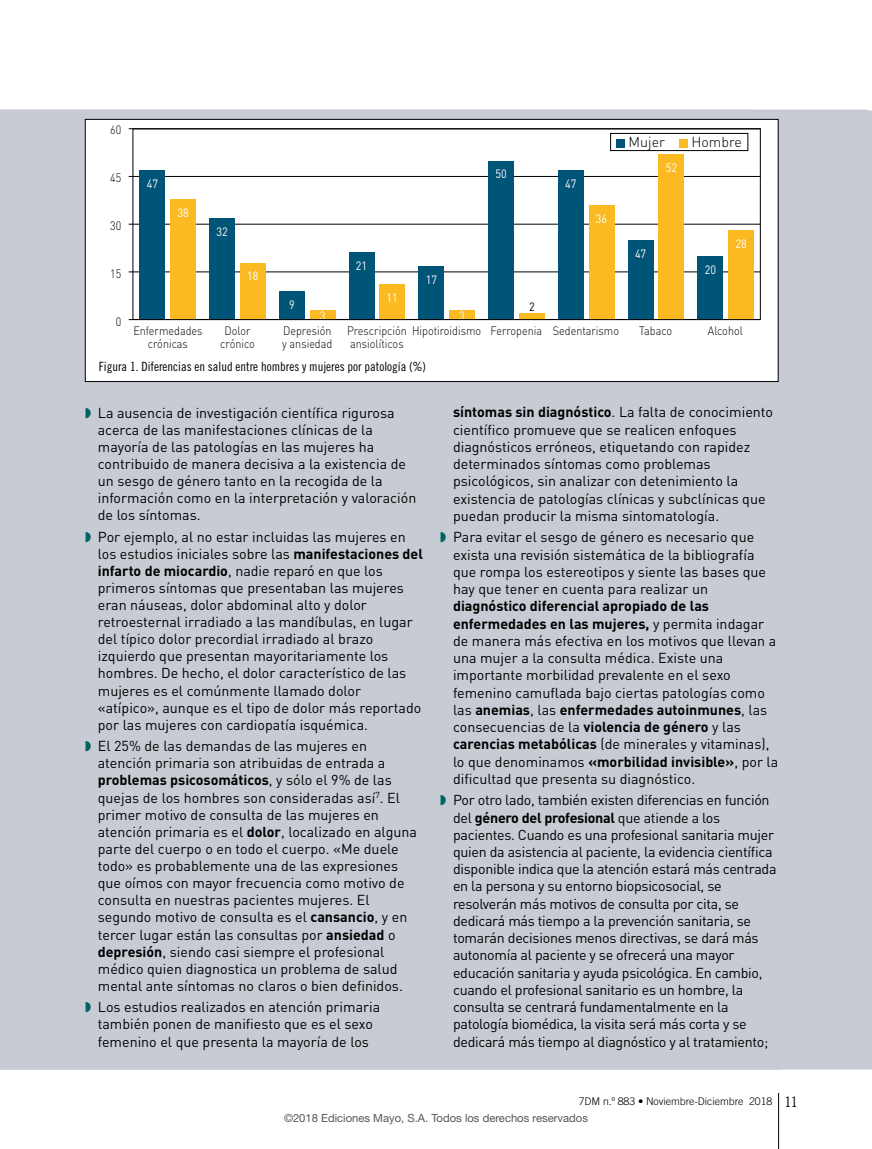
<style>
.page{position:relative;width:872px;height:1149px;background:#fff}
.page>*{position:absolute;margin:0;border:0;box-sizing:border-box;transform-origin:0 0}
.t1{font:14.25px/17.1px "DIN Pro";color:#000}
.t2{font:14.25px/17.2px "DIN Pro";letter-spacing:-.02em;color:#000}
.t3{font:300 14.25px "DIN Pro";color:#000}
.t4{font:12.75px "Trade Gothic LT Std Cn 18";color:#000}
.t5{font:300 12px/13.5px "DIN Pro";color:#000;text-align:center;scale:.9 1}
.t6{font:12px "DIN Pro";color:#fff;scale:.9 1}
.t7{font:12px "DIN Pro";color:#000;scale:.9 1}
.t8{font:11.25px "Helvetica Neue LT Std";color:#575756}
.t9{font:300 10.5px "Trade Gothic LT Std";color:#000}
.s1{color:#006362}
.s2{font-weight:700}
.s3{font-family:"Trade Gothic LT Std Cn 18";font-weight:400;font-size:14.25px}
</style>
<div class="page">
<hr style="left:778px;top:1092px;width:1px;height:56px;background:#000">
<div style="left:0;top:109px;width:872px;height:960px;background:#c7ccd4"></div>
<div style="left:85px;top:119px;width:693px;height:262px;background:#fff"></div>
<div style="left:85px;top:119px;width:693px;height:262px;border:1px solid #000"></div>
<hr style="left:129px;top:176px;width:631px;height:1px;background:#000">
<hr style="left:129px;top:128px;width:631px;height:1px;background:#000">
<hr style="left:129px;top:224px;width:631px;height:1px;background:#000">
<hr style="left:129px;top:271px;width:631px;height:1px;background:#000">
<div style="left:140px;top:170px;width:25px;height:149px;background:#005477"></div>
<div style="left:170px;top:199px;width:26px;height:120px;background:#fbba22"></div>
<div style="left:558px;top:170px;width:25px;height:149px;background:#005477"></div>
<div style="left:589px;top:205px;width:25px;height:114px;background:#fbba22"></div>
<div style="left:697px;top:256px;width:26px;height:63px;background:#005477"></div>
<div style="left:728px;top:230px;width:26px;height:89px;background:#fbba22"></div>
<div style="left:628px;top:240px;width:25px;height:79px;background:#005477"></div>
<div style="left:658px;top:154px;width:26px;height:165px;background:#fbba22"></div>
<div style="left:209px;top:218px;width:26px;height:101px;background:#005477"></div>
<div style="left:240px;top:262px;width:25px;height:57px;background:#fbba22"></div>
<div style="left:279px;top:291px;width:25px;height:28px;background:#005477"></div>
<div style="left:310px;top:310px;width:25px;height:9px;background:#fbba22"></div>
<div style="left:418px;top:266px;width:26px;height:53px;background:#005477"></div>
<div style="left:449px;top:310px;width:26px;height:9px;background:#fbba22"></div>
<div style="left:488px;top:161px;width:26px;height:158px;background:#005477"></div>
<div style="left:519px;top:313px;width:25px;height:6px;background:#fbba22"></div>
<div style="left:349px;top:252px;width:25px;height:67px;background:#005477"></div>
<div style="left:379px;top:284px;width:26px;height:35px;background:#fbba22"></div>
<div style="left:616px;top:139px;width:9px;height:8px;background:#005477"></div>
<div style="left:679px;top:139px;width:9px;height:8px;background:#fbba22"></div>
<div style="left:610px;top:133px;width:138px;height:18px;border:1px solid #000"></div>
<hr style="left:129px;top:319px;width:631px;height:1px;background:#000">
<p class="t5" style="left:110px;top:122px;width:14px">60</p>
<p class="t5" style="left:110px;top:170px;width:14px">45</p>
<p class="t5" style="left:110px;top:218px;width:14px">30</p>
<p class="t5" style="left:110px;top:266px;width:14px">15</p>
<p class="t5" style="left:116px;top:314px;width:8px">0</p>
<p class="t6" style="left:147px;top:175px;width:14px">47</p>
<p class="t6" style="left:177px;top:204px;width:14px">38</p>
<p class="t6" style="left:216px;top:223px;width:14px">32</p>
<p class="t6" style="left:247px;top:267px;width:14px">18</p>
<p class="t6" style="left:289px;top:296px;width:8px">9</p>
<p class="t6" style="left:320px;top:307px;width:8px">3</p>
<p class="t6" style="left:356px;top:257px;width:14px">21</p>
<p class="t6" style="left:387px;top:289px;width:14px">11</p>
<p class="t6" style="left:426px;top:271px;width:14px">17</p>
<p class="t6" style="left:459px;top:307px;width:8px">3</p>
<p class="t6" style="left:495px;top:166px;width:14px">50</p>
<p class="t7" style="left:529px;top:299px;width:8px">2</p>
<p class="t6" style="left:565px;top:175px;width:14px">47</p>
<p class="t6" style="left:596px;top:210px;width:14px">36</p>
<p class="t3" style="left:628px;top:132px;width:38px">Mujer</p>
<p class="t3" style="left:691px;top:132px;width:52px">Hombre</p>
<p class="t6" style="left:665px;top:159px;width:14px">52</p>
<p class="t6" style="left:635px;top:245px;width:14px">47</p>
<p class="t6" style="left:705px;top:261px;width:14px">20</p>
<p class="t6" style="left:735px;top:235px;width:14px">28</p>
<p class="t5" style="left:133px;top:323px;width:78px">Enfermedades crónicas</p>
<p class="t5" style="left:220px;top:323px;width:40px">Dolor crónico</p>
<p class="t5" style="left:282px;top:323px;width:57px;text-align:left">Depresión y ansiedad</p>
<p class="t5" style="left:347px;top:323px;width:304px;text-align:left">Prescripción Hipotiroidismo Ferropenia Sedentarismo ansiolíticos</p>
<p class="t5" style="left:639px;top:323px;width:38px">Tabaco</p>
<p class="t5" style="left:708px;top:323px;width:40px">Alcohol</p>
<p class="t4" style="left:99px;top:358px;width:329px">Figura 1. Diferencias en salud entre hombres y mujeres por patología (%)</p>
<p class="t1" style="left:98px;top:403px;width:320px;text-indent:-13px"><span class="s1">◗</span> La ausencia de investigación científica rigurosa acerca de las manifestaciones clínicas de la mayoría de las patologías en las mujeres ha contribuido de manera decisiva a la existencia de un sesgo de género tanto en la recogida de la información como en la interpretación y valoración de los síntomas.</p>
<p class="t1" style="left:98px;top:527px;width:327px;text-indent:-13px"><span class="s1">◗</span> Por ejemplo, al no estar incluidas las mujeres en los estudios iniciales sobre las <span class="s2">manifestaciones del infarto de miocardio</span>, nadie reparó en que los primeros síntomas que presentaban las mujeres eran náuseas, dolor abdominal alto y dolor retroesternal irradiado a las mandíbulas, en lugar del típico dolor precordial irradiado al brazo izquierdo que presentan mayoritariamente los hombres. De hecho, el dolor característico de las mujeres es el comúnmente llamado dolor «atípico», aunque es el tipo de dolor más reportado por las mujeres con cardiopatía isquémica.</p>
<p class="t1" style="left:98px;top:736px;width:321px;text-indent:-13px"><span class="s1">◗</span> El 25% de las demandas de las mujeres en atención primaria son atribuidas de entrada a <span class="s2">problemas psicosomáticos</span>, y sólo el 9% de las quejas de los hombres son consideradas así<sup>7</sup>. El primer motivo de consulta de las mujeres en atención primaria es el <span class="s2">dolor</span>, localizado en alguna parte del cuerpo o en todo el cuerpo. «Me duele todo» es probablemente una de las expresiones que oímos con mayor frecuencia como motivo de consulta en nuestras pacientes mujeres. El segundo motivo de consulta es el <span class="s2">cansancio</span>, y en tercer lugar están las consultas por <span class="s2">ansiedad</span> o <span class="s2">depresión</span>, siendo casi siempre el profesional médico quien diagnostica un problema de salud mental ante síntomas no claros o bien definidos.</p>
<p class="t1" style="left:85px;top:997px;width:297px;text-align:center"><span class="s1">◗</span> Los estudios realizados en atención primaria también ponen de manifiesto que es el sexo femenino el que presenta la mayoría de los</p>
<p class="t1" style="left:453px;top:403px;width:321px"><span class="s2">síntomas sin diagnóstico</span>. La falta de conocimiento científico promueve que se realicen enfoques diagnósticos erróneos, etiquetando con rapidez determinados síntomas como problemas psicológicos, sin analizar con detenimiento la existencia de patologías clínicas y subclínicas que puedan producir la misma sintomatología.</p>
<p class="t1" style="left:453px;top:528px;width:314px;text-indent:-13px"><span class="s1">◗</span> Para evitar el sesgo de género es necesario que exista una revisión sistemática de la bibliografía que rompa los estereotipos y siente las bases que hay que tener en cuenta para realizar un</p>
<p class="t1" style="left:453px;top:596px;width:327px"><span class="s2">diagnóstico diferencial apropiado de las enfermedades en las mujeres,</span> y permita indagar de manera más efectiva en los motivos que llevan a una mujer a la consulta médica. Existe una importante morbilidad prevalente en el sexo femenino camuflada bajo ciertas patologías como las <span class="s2">anemias</span>, las <span class="s2">enfermedades autoinmunes</span>, las consecuencias de la <span class="s2">violencia de género</span> y las <span class="s2">carencias metabólicas</span> (de minerales y vitaminas), lo que denominamos <span class="s2">«morbilidad invisible»</span>, por la dificultad que presenta su diagnóstico.</p>
<p class="t2" style="left:453px;top:790px;width:325px;text-indent:-13px"><span class="s1">◗</span> Por otro lado, también existen diferencias en función del <span class="s2">género del profesional</span> que atiende a los pacientes. Cuando es una profesional sanitaria mujer quien da asistencia al paciente, la evidencia científica disponible indica que la atención estará más centrada en la persona y su entorno biopsicosocial, se resolverán más motivos de consulta por cita, se dedicará más tiempo a la prevención sanitaria, se tomarán decisiones menos directivas, se dará más autonomía al paciente y se ofrecerá una mayor educación sanitaria y ayuda psicológica. En cambio, cuando el profesional sanitario es un hombre, la consulta se centrará fundamentalmente en la patología biomédica, la visita será más corta y se dedicará más tiempo al diagnóstico y al tratamiento;</p>
<p class="t9" style="left:578px;top:1094px;width:220px">7DM n.º 883 • Noviembre-Diciembre 2018 <span class="s3">11</span></p>
<p class="t8" style="left:284px;top:1111px;width:305px">©2018 Ediciones Mayo, S.A. Todos los derechos reservados</p>
</div>
